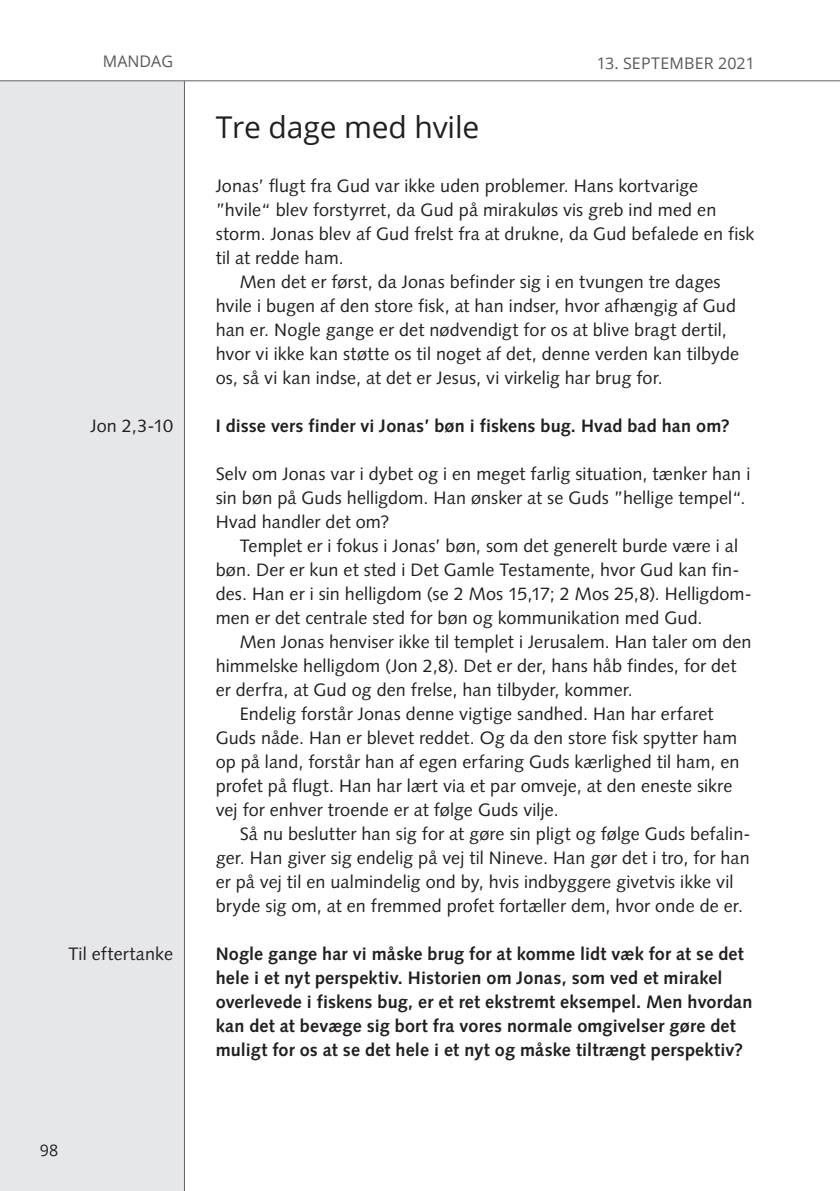
<style>
.page{position:relative;width:840px;height:1191px;background:#fff}
.page>*{position:absolute;margin:0;border:0;box-sizing:border-box;transform-origin:0 0}
.Overskrift_ugedage{font:30px "Open Sans";letter-spacing:-.005em;color:#231f20}
.Brød_m__indryk{font:18px/24px "Syntax LT Std";letter-spacing:.005em;color:#231f20}
.Brød{font:700 18px/24px "Syntax LT Std";letter-spacing:.01em;color:#231f20}
.Brød-2{font:18px/24px "Syntax LT Std";letter-spacing:.005em;color:#231f20}
.Margin{font:18px "Syntax LT Std";letter-spacing:.005em;color:#231f20}
.dato{font:16px "Open Sans";letter-spacing:.01em;color:#57585a}
.Ugedag{font:16px "Open Sans";color:#57585a}
.t1{font:16px "Open Sans";color:#231f20}
</style>
<div class="page">
<div style="left:0;top:0;width:184px;height:1191px;background:#e6e7e9"></div>
<hr style="left:184px;top:0;width:1px;height:1191px;background:#636366">
<div style="left:0;top:0;width:839px;height:81px;background:#fff"></div>
<hr style="left:0;top:80px;width:839px;height:1px;background:#636366">
<p class="Ugedag" style="left:103px;top:50px;width:72px">MANDAG</p>
<p class="Margin" style="left:90px;top:415px;width:84px">Jon 2,3-10</p>
<p class="Margin" style="left:68px;top:943px;width:106px">Til eftertanke</p>
<p class="t1" style="left:40px;top:1138px;width:20px">98</p>
<p class="dato" style="left:596px;top:52px;width:160px">13. SEPTEMBER 2021</p>
<p class="Overskrift_ugedage" style="left:215px;top:106px;width:265px">Tre dage med hvile</p>
<p class="Brød-2" style="left:215px;top:174px;width:540px">Jonas’ flugt fra Gud var ikke uden problemer. Hans kortvarige ”hvile“ blev forstyrret, da Gud på mirakuløs vis greb ind med en storm. Jonas blev af Gud frelst fra at drukne, da Gud befalede en fisk til at redde ham.</p>
<p class="Brød_m__indryk" style="left:215px;top:270px;width:524px;text-indent:24px">Men det er først, da Jonas befinder sig i en tvungen tre dages hvile i bugen af den store fisk, at han indser, hvor afhængig af Gud han er. Nogle gange er det nødvendigt for os at blive bragt dertil, hvor vi ikke kan støtte os til noget af det, denne verden kan tilbyde os, så vi kan indse, at det er Jesus, vi virkelig har brug for.</p>
<p class="Brød" style="left:215px;top:414px;width:515px">I disse vers finder vi Jonas’ bøn i fiskens bug. Hvad bad han om?</p>
<p class="Brød-2" style="left:215px;top:462px;width:536px">Selv om Jonas var i dybet og i en meget farlig situation, tænker han i sin bøn på Guds helligdom. Han ønsker at se Guds ”hellige tempel“.<br>Hvad handler det om?</p>
<p class="Brød_m__indryk" style="left:215px;top:534px;width:537px;text-indent:24px">Templet er i fokus i Jonas’ bøn, som det generelt burde være i al bøn. Der er kun et sted i Det Gamle Testamente, hvor Gud kan fin&shy;des. Han er i sin helligdom (se 2 Mos 15,17; 2 Mos 25,8). Helligdom&shy;men er det centrale sted for bøn og kommunikation med Gud.</p>
<p class="Brød_m__indryk" style="left:215px;top:630px;width:537px;text-indent:24px">Men Jonas henviser ikke til templet i Jerusalem. Han taler om den himmelske helligdom (Jon 2,8). Det er der, hans håb findes, for det er derfra, at Gud og den frelse, han tilbyder, kommer.</p>
<p class="Brød_m__indryk" style="left:215px;top:702px;width:525px;text-indent:24px">Endelig forstår Jonas denne vigtige sandhed. Han har erfaret Guds nåde. Han er blevet reddet. Og da den store fisk spytter ham op på land, forstår han af egen erfaring Guds kærlighed til ham, en profet på flugt. Han har lært via et par omveje, at den eneste sikre vej for enhver troende er at følge Guds vilje.</p>
<p class="Brød_m__indryk" style="left:215px;top:822px;width:536px;text-indent:24px">Så nu beslutter han sig for at gøre sin pligt og følge Guds befalin&shy;ger. Han giver sig endelig på vej til Nineve. Han gør det i tro, for han er på vej til en ualmindelig ond by, hvis indbyggere givetvis ikke vil bryde sig om, at en fremmed profet fortæller dem, hvor onde de er.</p>
<p class="Brød" style="left:215px;top:942px;width:538px">Nogle gange har vi måske brug for at komme lidt væk for at se det hele i et nyt perspektiv. Historien om Jonas, som ved et mirakel overlevede i fiskens bug, er et ret ekstremt eksempel. Men hvordan kan det at bevæge sig bort fra vores normale omgivelser gøre det muligt for os at se det hele i et nyt og måske tiltrængt perspektiv?</p>
</div>
